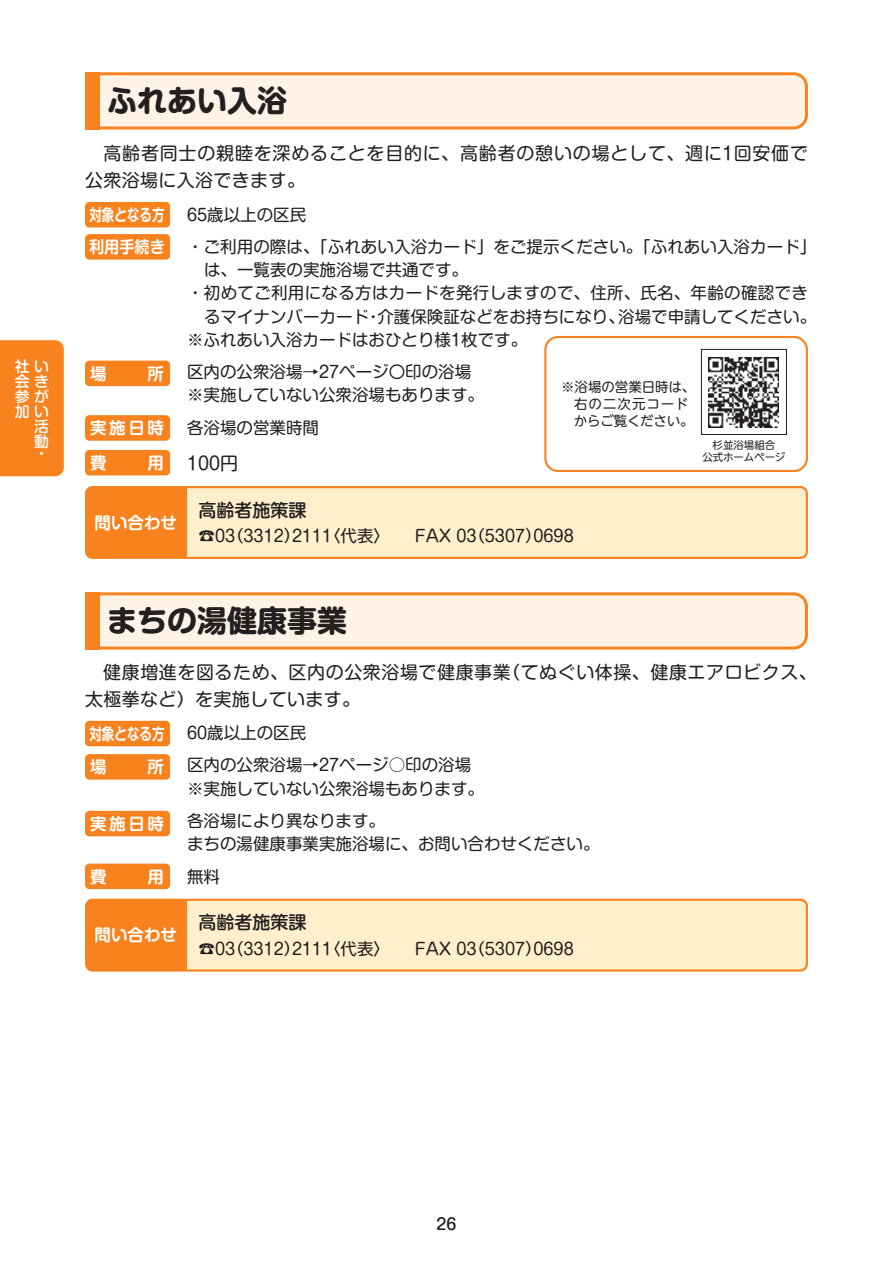
<style>
.page{position:relative;width:893px;height:1263px;background:#fff}
.page>*{position:absolute;margin:0;border:0;box-sizing:border-box;transform-origin:0 0}
.t1{font:700 30px "Shin M Go Pro";color:#241f1f}
.t2{font:18px/26.5px "Shin M Go Pro";letter-spacing:.03em;color:#241f1f}
.t3{font:500 18px "Shin M Go Pro";color:#241f1f}
.t4{font:16.5px/32px "Shin M Go Pro";color:#241f1f}
.t5{font:16.5px "Shin M Go Pro";letter-spacing:.02em;color:#241f1f}
.t6{font:700 16.5px "Shin M Go Pro De";color:#fff}
.t7{font:700 16.5px "Shin M Go Pro De";color:#fff;scale:.76 1}
.t8{font:700 16.5px "Shin M Go Pro De";color:#fff;scale:.92 1}
.t9{font:500 15.75px "Shin M Go Pro";color:#241f1f}
.t10{font:500 14.85px/14.9px "Shin M Go Pro";color:#fff;text-align:right}
.t11{font:13.5px/17px "UD Shin M Go Pro";color:#241f1f}
.t12{font:10.5px/12.8px "UD Shin M Go Pro";letter-spacing:-.01em;color:#241f1f;text-align:center}
</style>
<div class="page">
<div style="left:86px;top:487px;width:721px;height:71px;background:#ffefcc;border-radius:6px"></div>
<div style="left:85px;top:486px;width:723px;height:73px;border:2px solid #f8821e;border-radius:6px"></div>
<div style="left:86px;top:900px;width:721px;height:70px;background:#ffefcc;border-radius:6px"></div>
<div style="left:85px;top:899px;width:723px;height:72px;border:2px solid #f8821e;border-radius:6px"></div>
<div style="left:87px;top:74px;width:719px;height:54px;background:#fff3e7;border-radius:13px"></div>
<div style="left:85px;top:72px;width:723px;height:57px;border:3px solid #f8821e;border-radius:13px"></div>
<div style="left:85px;top:72px;width:14px;height:57px;background:#f8821e"></div>
<div style="left:169px;top:487px;width:18px;height:71px;background:#f8821e"></div>
<div style="left:169px;top:900px;width:18px;height:70px;background:#f8821e"></div>
<div style="left:86px;top:487px;width:101px;height:71px;background:#f8821e;border-radius:6px"></div>
<div style="left:86px;top:900px;width:101px;height:70px;background:#f8821e;border-radius:6px"></div>
<div style="left:87px;top:594px;width:719px;height:54px;background:#fff3e7;border-radius:13px"></div>
<div style="left:85px;top:592px;width:723px;height:57px;border:3px solid #f8821e;border-radius:13px"></div>
<div style="left:85px;top:592px;width:14px;height:57px;background:#f8821e"></div>
<div style="left:85px;top:234px;width:85px;height:26px;background:#f8821e;border-radius:4px"></div>
<div style="left:85px;top:415px;width:85px;height:26px;background:#f8821e;border-radius:4px"></div>
<div style="left:85px;top:811px;width:85px;height:25px;background:#f8821e;border-radius:4px"></div>
<div style="left:85px;top:361px;width:85px;height:25px;background:#f8821e;border-radius:4px"></div>
<div style="left:85px;top:754px;width:85px;height:26px;background:#f8821e;border-radius:4px"></div>
<div style="left:85px;top:450px;width:85px;height:25px;background:#f8821e;border-radius:4px"></div>
<div style="left:85px;top:864px;width:85px;height:25px;background:#f8821e;border-radius:4px"></div>
<div style="left:85px;top:202px;width:85px;height:25px;background:#f8821e;border-radius:4px"></div>
<div style="left:85px;top:721px;width:85px;height:25px;background:#f8821e;border-radius:4px"></div>
<div style="left:701px;top:349px;width:86px;height:86px;border:1px solid #241f1f"></div>
<img style="left:709px;top:357px;width:70px;height:70px">
<div style="left:544px;top:336px;width:264px;height:136px;border:2px solid #f8821e;border-radius:13px"></div>
<div style="left:0;top:340px;width:64px;height:136px;background:#f8821e"></div>
<p class="t10" style="left:15px;top:358px;width:36px">社い会き参が加い活<br>動</p>
<p class="t10" style="left:34px;top:444px;width:10px">・</p>
<h1 class="t1" style="left:107px;top:76px;width:182px">ふれあい入浴</h1>
<p class="t2" style="left:85px;top:138px;width:724px">　高齢者同士の親睦を深めることを目的に、高齢者の憩いの場として、週に1回安価で公衆浴場に入浴できます。</p>
<p class="t4" style="left:187px;top:197px;width:631px">65歳以上の区民<br>・ご利用の際は、「ふれあい入浴カード」をご提示ください。「ふれあい入浴カード」</p>
<p class="t4" style="left:204px;top:252px;width:265px">は、一覧表の実施浴場で共通です。</p>
<p class="t5" style="left:187px;top:280px;width:622px">・初めてご利用になる方はカードを発行しますので、住所、氏名、年齢の確認でき</p>
<p class="t4" style="left:204px;top:299px;width:614px">るマイナンバーカード・介護保険証などをお持ちになり、浴場で申請してください。</p>
<p class="t4" style="left:187px;top:322px;width:342px">※ふれあい入浴カードはおひとり様1枚です。</p>
<p class="t4" style="left:187px;top:358px;width:299px;line-height:23.4px">区内の公衆浴場→27ページ〇印の浴場※実施していない公衆浴場もあります。</p>
<p class="t4" style="left:187px;top:410px;width:134px">各浴場の営業時間</p>
<p class="t2" style="left:187px;top:448px;width:52px">100円</p>
<p class="t7" style="left:89px;top:201px;width:100px">対象となる方</p>
<p class="t8" style="left:89px;top:233px;width:84px">利用手続き</p>
<p class="t6" style="left:90px;top:360px;width:18px">場</p>
<p class="t6" style="left:147px;top:360px;width:18px">所</p>
<p class="t11" style="left:574px;top:378px;width:123px;text-indent:-13px">※浴場の営業日時は、右の二次元コードからご覧ください。</p>
<p class="t6" style="left:90px;top:414px;width:75px">実施日時</p>
<p class="t12" style="left:702px;top:438px;width:85px">杉並浴場組合<br>公式ホームページ</p>
<p class="t6" style="left:90px;top:449px;width:18px">費</p>
<p class="t6" style="left:147px;top:449px;width:18px">用</p>
<p class="t6" style="left:95px;top:509px;width:84px">問い合わせ</p>
<p class="t3" style="left:199px;top:495px;width:109px">高齢者施策課</p>
<p class="t4" style="left:199px;top:518px;width:377px">☎03（3312)2111〈代表〉　　FAX 03（5307)0698</p>
<h1 class="t1" style="left:107px;top:596px;width:242px">まちの湯健康事業</h1>
<p class="t2" style="left:85px;top:657px;width:733px">　健康増進を図るため、区内の公衆浴場で健康事業（てぬぐい体操、健康エアロビクス、太極拳など）を実施しています。</p>
<p class="t4" style="left:187px;top:715px;width:286px">60歳以上の区民<br>区内の公衆浴場→27ページ○印の浴場</p>
<p class="t4" style="left:187px;top:770px;width:299px">※実施していない公衆浴場もあります。各浴場により異なります。</p>
<p class="t4" style="left:187px;top:825px;width:414px;line-height:32.7px">まちの湯健康事業実施浴場に、お問い合わせください。無料</p>
<p class="t7" style="left:89px;top:720px;width:100px">対象となる方</p>
<p class="t6" style="left:90px;top:753px;width:18px">場</p>
<p class="t6" style="left:147px;top:753px;width:18px">所</p>
<p class="t6" style="left:90px;top:810px;width:75px">実施日時</p>
<p class="t6" style="left:90px;top:863px;width:18px">費</p>
<p class="t6" style="left:147px;top:863px;width:18px">用</p>
<p class="t6" style="left:95px;top:922px;width:84px">問い合わせ</p>
<p class="t3" style="left:199px;top:908px;width:109px">高齢者施策課</p>
<p class="t4" style="left:199px;top:930px;width:377px">☎03（3312)2111〈代表〉　　FAX 03（5307)0698</p>
<p class="t9" style="left:437px;top:1211px;width:21px">26</p>
</div>
